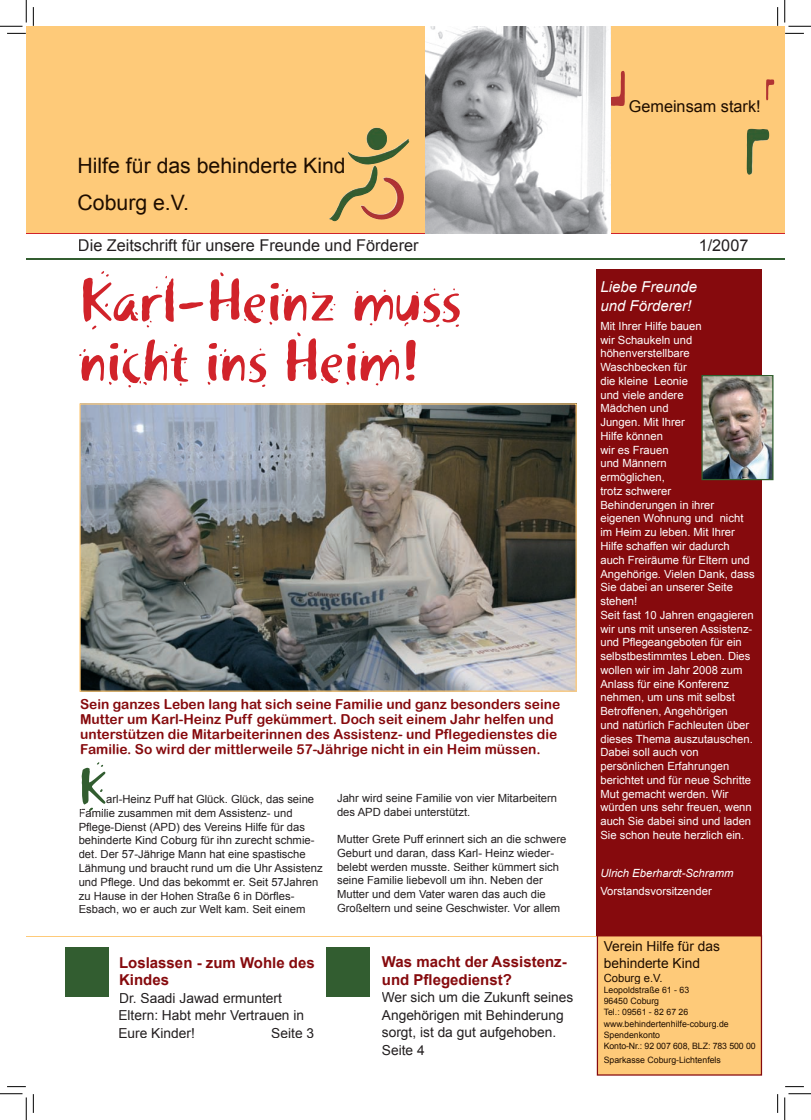
<style>
.page{position:relative;width:811px;height:1120px;background:#fff}
.page>*{position:absolute;margin:0;border:0;box-sizing:border-box;transform-origin:0 0}
.t1{font:60px/60px "Khaki Two";color:#d1232a}
.t2{font:50px "Khaki Two";color:#325d30}
.t3{font:21.25px/37.5px "Arial";color:#1e0d00}
.t4{font:16.25px "Arial";color:#231f20}
.t5{font:16.25px "Arial";color:#1e0d00}
.t6{font:700 15px/17.5px "Arial";color:#860a0d}
.t7{font:italic 15px/18.8px "Arial";color:#fff}
.t8{font:13.75px/15px "Arial Rounded MT Bold";color:#860a0d}
.t9{font:13.75px/17.5px "Arial";color:#231f20}
.t10{font:13.75px/16.2px "Arial";color:#1e0d00}
.t11{font:11.25px/13.8px "Arial";color:#fff}
.t12{font:11.25px/13.8px "Arial";color:#231f20}
.t13{font:italic 11.25px "Arial";color:#fff}
.t14{font:11.25px "Arial";color:#1e0d00}
.t15{font:8.75px/11.2px "Arial";color:#1e0d00}
</style>
<div class="page">
<img style="left:79px;top:403px;width:498px;height:288px">
<hr style="left:26px;top:936px;width:571px;height:1px;background:#feca79">
<svg style="left:26px;top:233px;width:759px;height:1px"></svg>
<div style="left:26px;top:26px;width:759px;height:207px;background:#feca79"></div>
<div style="left:65px;top:946px;width:43px;height:50px;background:#325d30"></div>
<svg style="left:597px;top:934px;width:165px;height:141px;background:#f7c073"></svg>
<div style="left:604px;top:941px;width:115px;height:10px;background:#feca79"></div>
<div style="left:604px;top:957px;width:95px;height:10px;background:#feca79"></div>
<div style="left:604px;top:972px;width:58px;height:11px;background:#feca79"></div>
<div style="left:604px;top:986px;width:85px;height:8px;background:#feca79"></div>
<div style="left:604px;top:997px;width:54px;height:8px;background:#feca79"></div>
<div style="left:604px;top:1008px;width:84px;height:7px;background:#feca79"></div>
<div style="left:604px;top:1019px;width:124px;height:8px;background:#feca79"></div>
<div style="left:604px;top:1031px;width:56px;height:8px;background:#feca79"></div>
<div style="left:604px;top:1042px;width:151px;height:7px;background:#feca79"></div>
<div style="left:604px;top:1056px;width:41px;height:8px;background:#feca79"></div>
<div style="left:648px;top:1056px;width:72px;height:8px;background:#feca79"></div>
<div style="left:597px;top:269px;width:165px;height:665px;background:#860a0d"></div>
<div style="left:326px;top:946px;width:44px;height:50px;background:#325d30"></div>
<hr style="left:26px;top:258px;width:759px;height:2px;background:#325d30">
<img style="left:751px;top:129px;width:18px;height:17px">
<svg style="left:610px;top:71px;width:15px;height:35px"></svg>
<svg style="left:766px;top:79px;width:8px;height:21px"></svg>
<img style="left:426px;top:26px;width:184px;height:207px">
<img style="left:366px;top:128px;width:21px;height:22px">
<hr style="left:82px;top:808px;width:23px;height:2px;background:#231f20">
<img style="left:701px;top:375px;width:72px;height:105px">
<svg style="left:7px;top:33px;width:19px;height:1px"></svg>
<svg style="left:785px;top:33px;width:19px;height:1px"></svg>
<svg style="left:33px;top:7px;width:1px;height:19px"></svg>
<svg style="left:33px;top:1094px;width:1px;height:18px"></svg>
<svg style="left:777px;top:7px;width:1px;height:19px"></svg>
<svg style="left:777px;top:1094px;width:1px;height:18px"></svg>
<svg style="left:0;top:0;width:27px;height:27px"></svg>
<svg style="left:0;top:1093px;width:27px;height:26px"></svg>
<svg style="left:784px;top:0;width:27px;height:27px"></svg>
<svg style="left:784px;top:1093px;width:27px;height:26px"></svg>
<h3 class="t5" style="left:629px;top:97px;width:133px">Gemeinsam stark!</h3>
<h3 class="t3" style="left:78px;top:147px;width:270px">Hilfe für das behinderte Kind<br>Coburg e.V.</h3>
<h3 class="t4" style="left:78px;top:236px;width:342px">Die Zeitschrift für unsere Freunde und Förderer</h3>
<h3 class="t4" style="left:699px;top:236px;width:51px">1/2007</h3>
<h1 class="t1" style="left:79px;top:271px;width:384px">Karl-Heinz muss nicht ins Heim!</h1>
<p class="t8" style="left:80px;top:696px;width:482px">Sein ganzes Leben lang hat sich seine Familie und ganz besonders seine Mutter um Karl-Heinz Puff gekümmert. Doch seit einem Jahr helfen und unterstützen die Mitarbeiterinnen des Assistenz- und Pflegedienstes die Familie. So wird der mittlerweile 57-Jährige nicht in ein Heim müssen.</p>
<h2 class="t2" style="left:79px;top:756px;width:29px">K</h2>
<p class="t12" style="left:79px;top:792px;width:245px;text-indent:27px">arl-Heinz Puff hat Glück. Glück, das seine Familie zusammen mit dem Assistenz- und Pflege-Dienst (APD) des Vereins Hilfe für das behinderte Kind Coburg für ihn zurecht schmie&shy;det. Der 57-Jährige Mann hat eine spastische Lähmung und braucht rund um die Uhr Assistenz und Pflege. Und das bekommt er. Seit 57Jahren zu Hause in der Hohen Straße 6 in Dörfles-Esbach, wo er auch zur Welt kam. Seit einem</p>
<p class="t12" style="left:337px;top:790px;width:222px">Jahr wird seine Familie von vier Mitarbeitern des APD dabei unterstützt.</p>
<p class="t12" style="left:337px;top:832px;width:231px">Mutter Grete Puff erinnert sich an die schwere Geburt und daran, dass Karl- Heinz wieder&shy;belebt werden musste. Seither kümmert sich seine Familie liebevoll um ihn. Neben der Mutter und dem Vater waren das auch die Großeltern und seine Geschwister. Vor allem</p>
<h3 class="t6" style="left:119px;top:953px;width:197px">Loslassen - zum Wohle des<br>Kindes</h3>
<p class="t9" style="left:118px;top:988px;width:187px">Dr. Saadi Jawad ermuntert<br>Eltern: Habt mehr Vertrauen in<br>Eure Kinder!</p>
<p class="t9" style="left:271px;top:1023px;width:44px">Seite 3</p>
<h3 class="t6" style="left:382px;top:953px;width:186px">Was macht der Assistenz&shy;und Pflegedienst?</h3>
<p class="t9" style="left:382px;top:988px;width:193px">Wer sich um die Zukunft seines<br>Angehörigen mit Behinderung sorgt, ist da gut aufgehoben.<br>Seite 4</p>
<h3 class="t7" style="left:600px;top:277px;width:98px">Liebe Freunde und Förderer!</h3>
<p class="t11" style="left:600px;top:319px;width:156px">Mit Ihrer Hilfe bauen<br>wir Schaukeln und höhenverstellbare<br>Waschbecken für<br>die kleine Leonie<br>und viele andere<br>Mädchen und<br>Jungen. Mit Ihrer<br>Hilfe können<br>wir es Frauen<br>und Männern<br>ermöglichen,<br>trotz schwerer<br>Behinderungen in ihrer eigenen Wohnung und nicht im Heim zu leben. Mit Ihrer<br>Hilfe schaffen wir dadurch auch Freiräume für Eltern und<br>Angehörige. Vielen Dank, dass<br>Sie dabei an unserer Seite stehen!<br>Seit fast 10 Jahren engagieren wir uns mit unseren Assistenz&shy;und Pflegeangeboten für ein selbstbestimmtes Leben. Dies wollen wir im Jahr 2008 zum<br>Anlass für eine Konferenz nehmen, um uns mit selbst<br>Betroffenen, Angehörigen<br>und natürlich Fachleuten über dieses Thema auszutauschen.<br>Dabei soll auch von persönlichen Erfahrungen berichtet und für neue Schritte<br>Mut gemacht werden. Wir würden uns sehr freuen, wenn auch Sie dabei sind und laden<br>Sie schon heute herzlich ein.</p>
<p class="t13" style="left:600px;top:865px;width:135px">Ulrich Eberhardt-Schramm</p>
<p class="t11" style="left:600px;top:884px;width:113px">Vorstandsvorsitzender</p>
<p class="t10" style="left:604px;top:938px;width:118px">Verein Hilfe für das behinderte Kind</p>
<p class="t14" style="left:604px;top:970px;width:61px">Coburg e.V.</p>
<p class="t15" style="left:604px;top:983px;width:153px">Leopoldstraße 61 - 63<br>96450 Coburg<br>Tel.: 09561 - 82 67 26 www.behindertenhilfe-coburg.de<br>Spendenkonto<br>Konto-Nr.: 92 007 608, BLZ: 783 500 00</p>
<p class="t15" style="left:604px;top:1053px;width:119px">Sparkasse Coburg-Lichtenfels</p>
</div>
